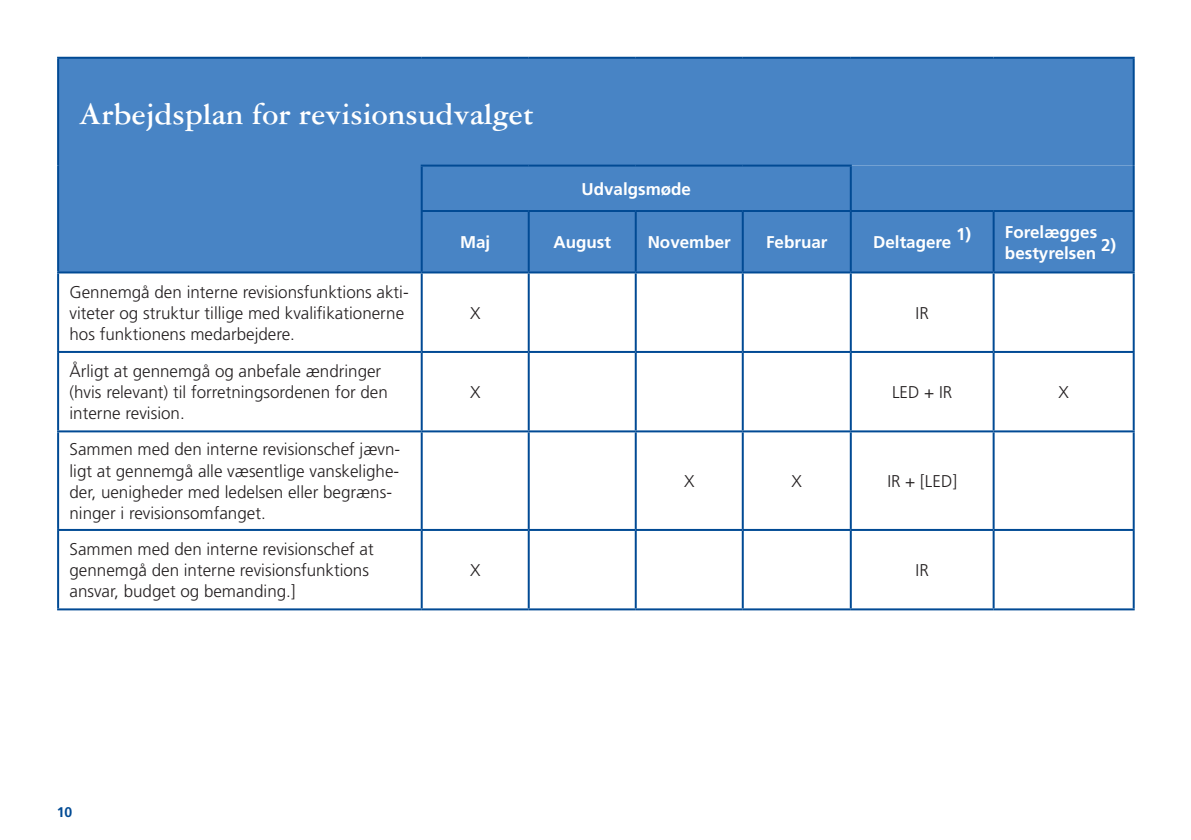
<style>
.page{position:relative;width:1191px;height:840px;background:#fff}
.page>*{position:absolute;margin:0;border:0;box-sizing:border-box;transform-origin:0 0}
.t1{font:700 32px "Garamond Three";color:#fff}
.t2{font:300 17px/21px "Frutiger";color:#231f20}
.t3{font:700 17px/21px "Frutiger";color:#fff;text-align:right}
.t4{font:700 14px "Frutiger";color:#014a94}
</style>
<div class="page">
<div style="left:59px;top:59px;width:1073px;height:212px;background:#4884c5"></div>
<div style="left:423px;top:165px;width:709px;height:45px;background:#4884c5"></div>
<svg style="left:59px;top:273px;width:1073px;height:335px"></svg>
<hr style="left:850px;top:210px;width:143px;height:2px;background:#014a94">
<hr style="left:992px;top:212px;width:2px;height:59px;background:#014a94">
<hr style="left:1132px;top:212px;width:2px;height:59px;background:#014a94">
<hr style="left:849px;top:166px;width:2px;height:44px;background:#014a94">
<hr style="left:421px;top:210px;width:108px;height:2px;background:#014a94">
<hr style="left:529px;top:210px;width:107px;height:2px;background:#014a94">
<hr style="left:528px;top:212px;width:2px;height:59px;background:#014a94">
<hr style="left:636px;top:210px;width:106px;height:2px;background:#014a94">
<hr style="left:635px;top:212px;width:2px;height:59px;background:#014a94">
<hr style="left:742px;top:210px;width:108px;height:2px;background:#014a94">
<hr style="left:741px;top:212px;width:2px;height:59px;background:#014a94">
<hr style="left:849px;top:212px;width:2px;height:59px;background:#014a94">
<hr style="left:57px;top:57px;width:365px;height:2px;background:#014a94">
<hr style="left:57px;top:59px;width:2px;height:106px;background:#014a94">
<hr style="left:422px;top:57px;width:107px;height:2px;background:#014a94">
<hr style="left:529px;top:57px;width:107px;height:2px;background:#014a94">
<hr style="left:636px;top:57px;width:106px;height:2px;background:#014a94">
<hr style="left:742px;top:57px;width:108px;height:2px;background:#014a94">
<hr style="left:850px;top:57px;width:143px;height:2px;background:#014a94">
<hr style="left:993px;top:57px;width:141px;height:2px;background:#014a94">
<hr style="left:1132px;top:59px;width:2px;height:106px;background:#014a94">
<hr style="left:421px;top:164px;width:108px;height:2px;background:#014a94">
<hr style="left:529px;top:164px;width:107px;height:2px;background:#014a94">
<hr style="left:636px;top:164px;width:106px;height:2px;background:#014a94">
<hr style="left:742px;top:164px;width:109px;height:2px;background:#014a94">
<hr style="left:1132px;top:165px;width:2px;height:45px;background:#014a94">
<hr style="left:993px;top:210px;width:141px;height:2px;background:#014a94">
<hr style="left:422px;top:271px;width:107px;height:2px;background:#014a94">
<hr style="left:529px;top:271px;width:107px;height:2px;background:#014a94">
<hr style="left:636px;top:271px;width:106px;height:2px;background:#014a94">
<hr style="left:742px;top:271px;width:108px;height:2px;background:#014a94">
<hr style="left:850px;top:271px;width:143px;height:2px;background:#014a94">
<hr style="left:993px;top:271px;width:141px;height:2px;background:#014a94">
<hr style="left:57px;top:273px;width:2px;height:78px;background:#014a94">
<hr style="left:421px;top:273px;width:2px;height:78px;background:#014a94">
<hr style="left:528px;top:273px;width:2px;height:78px;background:#014a94">
<hr style="left:635px;top:273px;width:2px;height:78px;background:#014a94">
<hr style="left:741px;top:273px;width:2px;height:78px;background:#014a94">
<hr style="left:849px;top:273px;width:2px;height:78px;background:#014a94">
<hr style="left:992px;top:273px;width:2px;height:78px;background:#014a94">
<hr style="left:1132px;top:273px;width:2px;height:78px;background:#014a94">
<hr style="left:57px;top:351px;width:365px;height:2px;background:#014a94">
<hr style="left:57px;top:353px;width:2px;height:77px;background:#014a94">
<hr style="left:422px;top:351px;width:107px;height:2px;background:#014a94">
<hr style="left:421px;top:353px;width:2px;height:77px;background:#014a94">
<hr style="left:529px;top:351px;width:107px;height:2px;background:#014a94">
<hr style="left:528px;top:353px;width:2px;height:77px;background:#014a94">
<hr style="left:636px;top:351px;width:106px;height:2px;background:#014a94">
<hr style="left:635px;top:353px;width:2px;height:77px;background:#014a94">
<hr style="left:742px;top:351px;width:108px;height:2px;background:#014a94">
<hr style="left:741px;top:353px;width:2px;height:77px;background:#014a94">
<hr style="left:850px;top:351px;width:143px;height:2px;background:#014a94">
<hr style="left:849px;top:353px;width:2px;height:77px;background:#014a94">
<hr style="left:993px;top:351px;width:141px;height:2px;background:#014a94">
<hr style="left:992px;top:353px;width:2px;height:77px;background:#014a94">
<hr style="left:1132px;top:353px;width:2px;height:77px;background:#014a94">
<hr style="left:57px;top:430px;width:365px;height:2px;background:#014a94">
<hr style="left:57px;top:432px;width:2px;height:96px;background:#014a94">
<hr style="left:422px;top:430px;width:107px;height:2px;background:#014a94">
<hr style="left:421px;top:432px;width:2px;height:96px;background:#014a94">
<hr style="left:529px;top:430px;width:107px;height:2px;background:#014a94">
<hr style="left:528px;top:432px;width:2px;height:96px;background:#014a94">
<hr style="left:636px;top:430px;width:106px;height:2px;background:#014a94">
<hr style="left:635px;top:432px;width:2px;height:96px;background:#014a94">
<hr style="left:742px;top:430px;width:108px;height:2px;background:#014a94">
<hr style="left:741px;top:432px;width:2px;height:96px;background:#014a94">
<hr style="left:850px;top:430px;width:143px;height:2px;background:#014a94">
<hr style="left:849px;top:432px;width:2px;height:96px;background:#014a94">
<hr style="left:993px;top:430px;width:141px;height:2px;background:#014a94">
<hr style="left:992px;top:432px;width:2px;height:96px;background:#014a94">
<hr style="left:1132px;top:432px;width:2px;height:96px;background:#014a94">
<hr style="left:57px;top:528px;width:365px;height:2px;background:#014a94">
<hr style="left:57px;top:530px;width:2px;height:78px;background:#014a94">
<hr style="left:422px;top:528px;width:107px;height:2px;background:#014a94">
<hr style="left:421px;top:530px;width:2px;height:78px;background:#014a94">
<hr style="left:529px;top:528px;width:107px;height:2px;background:#014a94">
<hr style="left:528px;top:530px;width:2px;height:78px;background:#014a94">
<hr style="left:636px;top:528px;width:106px;height:2px;background:#014a94">
<hr style="left:635px;top:530px;width:2px;height:78px;background:#014a94">
<hr style="left:742px;top:528px;width:108px;height:2px;background:#014a94">
<hr style="left:741px;top:530px;width:2px;height:78px;background:#014a94">
<hr style="left:850px;top:528px;width:143px;height:2px;background:#014a94">
<hr style="left:849px;top:530px;width:2px;height:78px;background:#014a94">
<hr style="left:993px;top:528px;width:141px;height:2px;background:#014a94">
<hr style="left:992px;top:530px;width:2px;height:78px;background:#014a94">
<hr style="left:1132px;top:530px;width:2px;height:78px;background:#014a94">
<hr style="left:57px;top:608px;width:365px;height:2px;background:#014a94">
<hr style="left:422px;top:608px;width:107px;height:2px;background:#014a94">
<hr style="left:529px;top:608px;width:107px;height:2px;background:#014a94">
<hr style="left:636px;top:608px;width:106px;height:2px;background:#014a94">
<hr style="left:742px;top:608px;width:108px;height:2px;background:#014a94">
<hr style="left:850px;top:608px;width:143px;height:2px;background:#014a94">
<hr style="left:993px;top:608px;width:141px;height:2px;background:#014a94">
<hr style="left:57px;top:165px;width:2px;height:46px;background:#014a94">
<hr style="left:421px;top:166px;width:2px;height:44px;background:#014a94">
<hr style="left:57px;top:211px;width:2px;height:60px;background:#014a94">
<hr style="left:421px;top:212px;width:2px;height:59px;background:#014a94">
<hr style="left:57px;top:271px;width:365px;height:2px;background:#014a94">
<h1 class="t1" style="left:78px;top:96px;width:457px">Arbejdsplan for revisionsudvalget</h1>
<p class="t3" style="left:581px;top:178px;width:111px">Udvalgsmøde</p>
<p class="t2" style="left:69px;top:281px;width:341px">Gennemgå den interne revisionsfunktions akti&shy;viteter og struktur tillige med kvalifikationerne hos funktionens medarbejdere.</p>
<p class="t2" style="left:69px;top:360px;width:320px">Årligt at gennemgå og anbefale ændringer (hvis relevant) til forretningsordenen for den interne revision.</p>
<p class="t2" style="left:69px;top:439px;width:332px">Sammen med den interne revisionschef jævn&shy;ligt at gennemgå alle væsentlige vanskelighe&shy;der, uenigheder med ledelsen eller begræns&shy;ninger i revisionsomfanget.</p>
<p class="t2" style="left:69px;top:538px;width:306px">Sammen med den interne revisionschef at gennemgå den interne revisionsfunktions ansvar, budget og bemanding.]</p>
<p class="t3" style="left:460px;top:232px;width:32px">Maj</p>
<p class="t3" style="left:553px;top:232px;width:59px">August</p>
<p class="t3" style="left:647px;top:232px;width:85px">November</p>
<p class="t3" style="left:766px;top:232px;width:63px">Februar</p>
<p class="t3" style="left:873px;top:232px;width:80px">Deltagere</p>
<p class="t3" style="left:956px;top:221px;width:143px">1) Forelægges bestyrelsen</p>
<p class="t3" style="left:1101px;top:234px;width:17px">2)</p>
<p class="t2" style="left:470px;top:302px;width:12px">X</p>
<p class="t2" style="left:915px;top:302px;width:15px">IR</p>
<p class="t2" style="left:470px;top:381px;width:12px">X</p>
<p class="t2" style="left:892px;top:381px;width:62px">LED + IR</p>
<p class="t2" style="left:1058px;top:381px;width:12px">X</p>
<p class="t2" style="left:684px;top:470px;width:12px">X</p>
<p class="t2" style="left:791px;top:470px;width:12px">X</p>
<p class="t2" style="left:887px;top:470px;width:71px">IR + [LED]</p>
<p class="t2" style="left:470px;top:559px;width:12px">X</p>
<p class="t2" style="left:915px;top:559px;width:15px">IR</p>
<p class="t4" style="left:57px;top:803px;width:17px">10</p>
</div>
